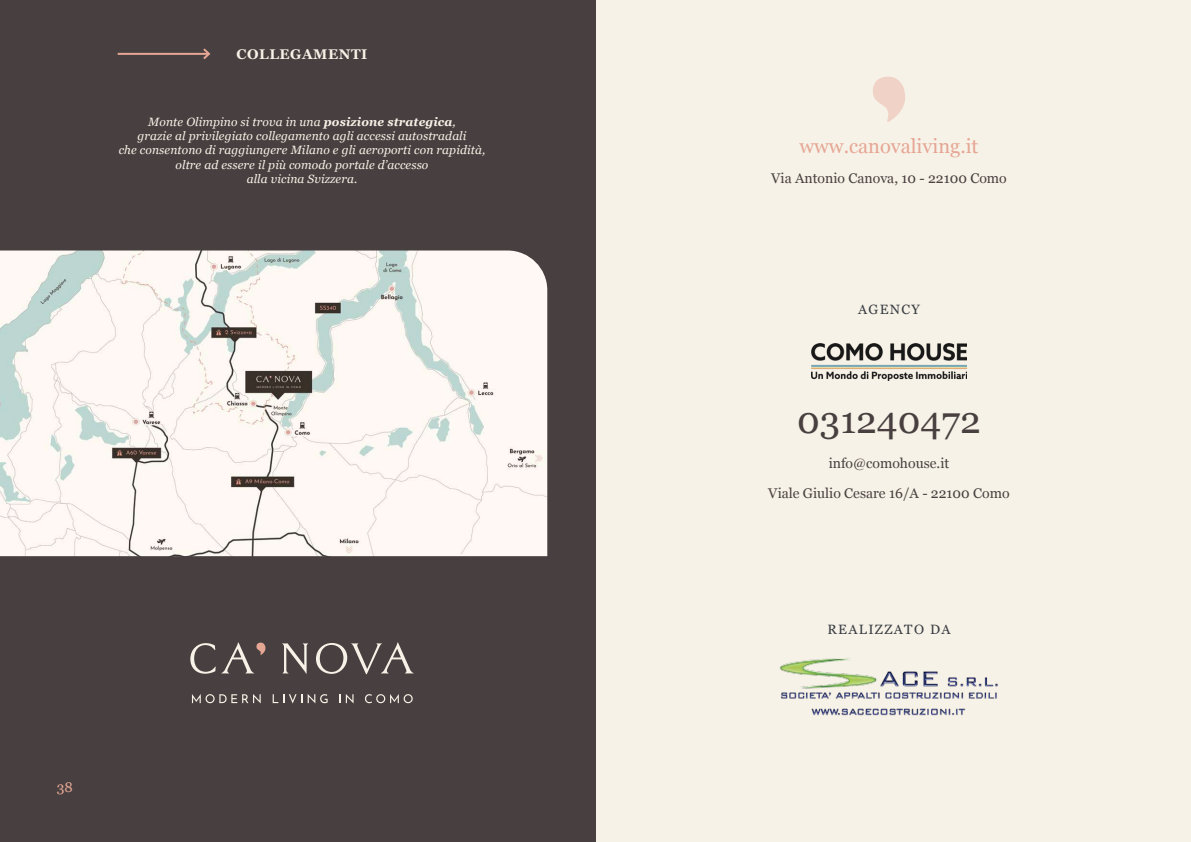
<style>
.page{position:relative;width:1191px;height:842px;background:#fff}
.page>*{position:absolute;margin:0;border:0;box-sizing:border-box;transform-origin:0 0}
.t1{font:37px "Georgia";color:#484040}
.t2{font:20px "Georgia";color:#e6a694}
.t3{font:14px/29.6px "Georgia";color:#484040;text-align:center}
.t4{font:700 14px "Georgia";letter-spacing:.04em;color:#f7f2e7}
.t5{font:14px "Georgia";color:#e6a694}
.t6{font:13.5px "Georgia";letter-spacing:.1em;color:#383d42}
.t7{font:italic 12px/14.4px "Georgia";letter-spacing:.01em;color:#f7f2e7;text-align:center}
.s1{font-weight:700}
</style>
<div class="page">
<div style="left:595px;top:0;width:596px;height:842px;background:#f7f2e7"></div>
<div style="left:0;top:0;width:595px;height:842px;background:#484040"></div>
<img style="left:811px;top:344px;width:155px;height:37px">
<img style="left:779px;top:658px;width:219px;height:58px">
<svg style="left:282px;top:643px;width:26px;height:31px"></svg>
<svg style="left:316px;top:643px;width:98px;height:31px"></svg>
<svg style="left:190px;top:642px;width:75px;height:32px"></svg>
<svg style="left:192px;top:694px;width:69px;height:9px"></svg>
<svg style="left:273px;top:694px;width:29px;height:9px"></svg>
<svg style="left:308px;top:694px;width:20px;height:9px"></svg>
<svg style="left:346px;top:694px;width:7px;height:9px"></svg>
<svg style="left:365px;top:694px;width:48px;height:9px"></svg>
<img style="left:0;top:250px;width:547px;height:306px">
<hr style="left:118px;top:53px;width:91px;height:2px;background:#e6a694">
<svg style="left:201px;top:48px;width:10px;height:12px"></svg>
<svg style="left:873px;top:76px;width:32px;height:46px"></svg>
<p class="t4" style="left:237px;top:45px;width:132px">COLLEGAMENTI</p>
<p class="t7" style="left:119px;top:114px;width:368px">Monte Olimpino si trova in una <span class="s1">posizione strategica</span>,<br>grazie al privilegiato collegamento agli accessi autostradali<br>che consentono di raggiungere Milano e gli aeroporti con rapidità, oltre ad essere il più comodo portale d’accesso<br>alla vicina Svizzera.</p>
<p class="t5" style="left:57px;top:777px;width:18px">38</p>
<h2 class="t2" style="left:799px;top:132px;width:180px">www.canovaliving.it</h2>
<p class="t3" style="left:771px;top:162px;width:237px">Via Antonio Canova, 10 - 22100 Como</p>
<p class="t6" style="left:858px;top:299px;width:63px">AGENCY</p>
<h1 class="t1" style="left:797px;top:393px;width:185px">031240472</h1>
<p class="t3" style="left:768px;top:448px;width:243px">info@comohouse.it<br>Viale Giulio Cesare 16/A - 22100 Como</p>
<p class="t6" style="left:827px;top:620px;width:125px">REALIZZATO DA</p>
</div>
